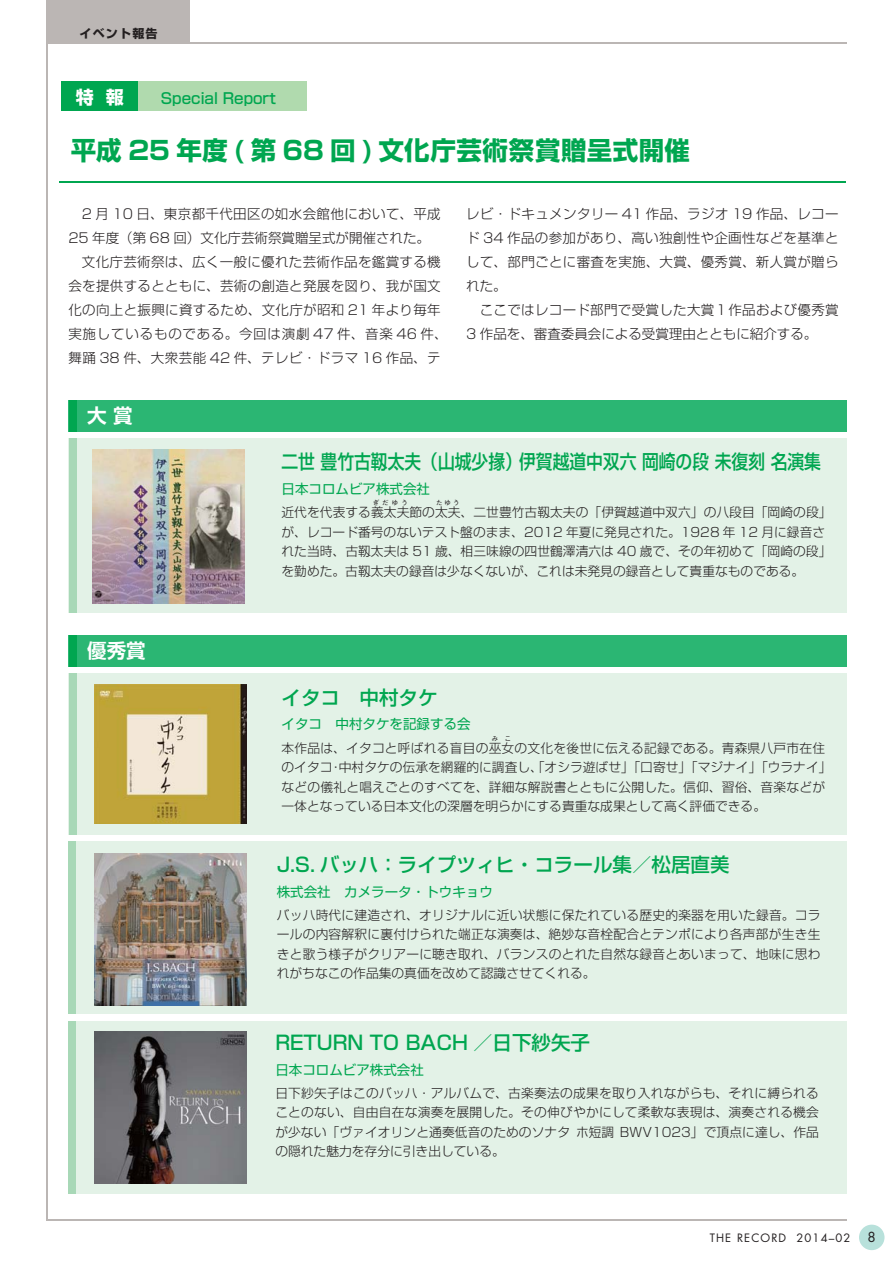
<style>
.page{position:relative;width:893px;height:1263px;background:#fff}
.page>*{position:absolute;margin:0;border:0;box-sizing:border-box;transform-origin:0 0}
.t1{font:25.5px "Shin Go Pr 6 Bold 90 pv RKSJ H";letter-spacing:.015em;color:#00a650}
.t2{font:19.5px "Shin Go Pr 6 Medium 90 pv RKSJ H";color:#00a650}
.t3{font:19.5px "Shin Go Pr 6 Medium 90 pv RKSJ H";color:#00a650;scale:.86 1}
.t4{font:19.5px "Shin Go Pr 6 De Bold 90 pv RKSJ H";color:#fff}
.t5{font:18px "Shin Go Pr 6 Bold 90 pv RKSJ H";color:#fff}
.t6{font:15px "Shin Go Pr 6 Medium 90 pv RKSJ H";color:#00a650}
.t7{font:13.5px/24px "Shin Go Pr 6 Light 90 pv RKSJ H";letter-spacing:.025em;color:#231f20;text-align:justify}
.t8{font:13.5px "Shin Go Pr 6 Regular 90 pv RKSJ H";color:#00a650}
.t9{font:13.5px "Shin Go Pr 6 Light 90 pv RKSJ H";color:#231f20}
.t10{font:13.5px "Shin Go Pr 6 Light 90 pv RKSJ H";letter-spacing:.06em;color:#231f20}
.t11{font:13.5px "Futura";color:#231f20}
.t12{font:12.75px/19.5px "Shin Go Pr 6 Light 90 pv RKSJ H";color:#231f20}
.t13{font:12px "Shin Go Pr 6 Bold 90 pv RKSJ H";letter-spacing:.1em;color:#231f20}
.t14{font:11.25px "Futura";letter-spacing:.1em;color:#231f20}
.t15{font:6.3px "Shin Go Pr 6 Light 90 pv RKSJ H";letter-spacing:.505em;color:#231f20}
</style>
<div class="page">
<div style="left:859px;top:1225px;width:25px;height:25px;background:#b8e1db;border-radius:50%"></div>
<div style="left:48px;top:0;width:142px;height:43px;background:#bbb6b4"></div>
<hr style="left:48px;top:42px;width:799px;height:1px;background:#bbb6b4">
<hr style="left:48px;top:1220px;width:799px;height:1px;background:#bbb6b4">
<hr style="left:47px;top:0;width:1px;height:1220px;background:#bbb6b4">
<div style="left:69px;top:673px;width:778px;height:161px;background:#e3f2e7"></div>
<div style="left:69px;top:438px;width:778px;height:174px;background:#e3f2e7"></div>
<div style="left:69px;top:841px;width:778px;height:173px;background:#e3f2e7"></div>
<div style="left:69px;top:1021px;width:778px;height:172px;background:#e3f2e7"></div>
<div style="left:69px;top:400px;width:778px;height:32px;background:#2bb673"></div>
<div style="left:69px;top:635px;width:778px;height:32px;background:#2bb673"></div>
<div style="left:62px;top:81px;width:245px;height:30px;background:#b0daae"></div>
<div style="left:62px;top:81px;width:76px;height:30px;background:#00a650"></div>
<hr style="left:59px;top:181px;width:787px;height:2px;background:#00a650">
<img style="left:92px;top:449px;width:152px;height:154px">
<img style="left:95px;top:685px;width:152px;height:139px">
<img style="left:95px;top:854px;width:152px;height:152px">
<img style="left:95px;top:1031px;width:152px;height:152px">
<div style="left:69px;top:400px;width:8px;height:32px;background:#00a650"></div>
<div style="left:69px;top:438px;width:8px;height:174px;background:#a8d8b7"></div>
<div style="left:69px;top:635px;width:8px;height:32px;background:#00a650"></div>
<div style="left:69px;top:673px;width:8px;height:161px;background:#a8d8b7"></div>
<div style="left:68px;top:841px;width:8px;height:173px;background:#a8d8b7"></div>
<div style="left:68px;top:1021px;width:8px;height:172px;background:#a8d8b7"></div>
<p class="t13" style="left:80px;top:29px;width:79px">イベント報告</p>
<h3 class="t5" style="left:76px;top:91px;width:49px">特 報</h3>
<p class="t6" style="left:161px;top:93px;width:117px">Special Report</p>
<h1 class="t1" style="left:71px;top:141px;width:621px">平成 25 年度 ( 第 68 回 ) 文化庁芸術祭賞贈呈式開催</h1>
<p class="t7" style="left:82px;top:204px;width:360px">2 月 10 日、東京都千代田区の如水会館他において、平成</p>
<p class="t9" style="left:68px;top:233px;width:363px">25 年度（第 68 回）文化庁芸術祭賞贈呈式が開催された。</p>
<p class="t7" style="left:82px;top:252px;width:360px">文化庁芸術祭は、広く一般に優れた芸術作品を鑑賞する機</p>
<p class="t7" style="left:68px;top:276px;width:374px">会を提供するとともに、芸術の創造と発展を図り、我が国文</p>
<p class="t7" style="left:68px;top:300px;width:374px">化の向上と振興に資するため、文化庁が昭和 21 年より毎年</p>
<p class="t10" style="left:68px;top:329px;width:381px">実施しているものである。今回は演劇 47 件、音楽 46 件、</p>
<p class="t7" style="left:68px;top:348px;width:374px">舞踊 38 件、大衆芸能 42 件、テレビ・ドラマ 16 作品、テ</p>
<h2 class="t4" style="left:87px;top:409px;width:47px">大 賞</h2>
<p class="t7" style="left:466px;top:204px;width:374px">レビ・ドキュメンタリー 41 作品、ラジオ 19 作品、レコード 34 作品の参加があり、高い独創性や企画性などを基準として、部門ごとに審査を実施、大賞、優秀賞、新人賞が贈られた。</p>
<p class="t7" style="left:466px;top:300px;width:374px;text-indent:14px">ここではレコード部門で受賞した大賞１作品および優秀賞<br>3 作品を、審査委員会による受賞理由とともに紹介する。</p>
<h2 class="t4" style="left:87px;top:644px;width:60px">優秀賞</h2>
<h2 class="t3" style="left:281px;top:455px;width:629px">二世 豊竹古靱太夫（山城少掾）伊賀越道中双六 岡崎の段 未復刻 名演集</h2>
<p class="t8" style="left:281px;top:484px;width:150px">日本コロムビア株式会社</p>
<p class="t12" style="left:281px;top:505px;width:551px">近代を代表する義太夫節の太夫、二世豊竹古靱太夫の「伊賀越道中双六」の八段目「岡崎の段」</p>
<p class="t15" style="left:373px;top:501px;width:37px">ぎだゆう</p>
<p class="t15" style="left:436px;top:501px;width:25px">たゆう</p>
<p class="t12" style="left:281px;top:524px;width:551px">が、レコード番号のないテスト盤のまま、2012 年夏に発見された。1928 年 12 月に録音された当時、古靱太夫は 51 歳、相三味線の四世鶴澤清六は 40 歳で、その年初めて「岡崎の段」を勤めた。古靱太夫の録音は少なくないが、これは未発見の録音として貴重なものである。</p>
<h2 class="t2" style="left:281px;top:690px;width:158px">イタコ　中村タケ</h2>
<p class="t8" style="left:281px;top:719px;width:191px">イタコ　中村タケを記録する会</p>
<p class="t12" style="left:281px;top:740px;width:545px">本作品は、イタコと呼ばれる盲目の巫女の文化を後世に伝える記録である。青森県八戸市在住</p>
<p class="t15" style="left:492px;top:736px;width:21px">み こ</p>
<p class="t12" style="left:281px;top:760px;width:551px">のイタコ・中村タケの伝承を網羅的に調査し、「オシラ遊ばせ」「口寄せ」「マジナイ」「ウラナイ」などの儀礼と唱えごとのすべてを、詳細な解説書とともに公開した。信仰、習俗、音楽などが一体となっている日本文化の深層を明らかにする貴重な成果として高く評価できる。</p>
<h2 class="t2" style="left:277px;top:857px;width:454px">J.S. バッハ：ライプツィヒ・コラール集／松居直美</h2>
<p class="t8" style="left:277px;top:887px;width:217px">株式会社　カメラータ・トウキョウ</p>
<p class="t12" style="left:277px;top:907px;width:545px;text-align:justify">バッハ時代に建造され、オリジナルに近い状態に保たれている歴史的楽器を用いた録音。コラールの内容解釈に裏付けられた端正な演奏は、絶妙な音栓配合とテンポにより各声部が生き生きと歌う様子がクリアーに聴き取れ、バランスのとれた自然な録音とあいまって、地味に思われがちなこの作品集の真価を改めて認識させてくれる。</p>
<h2 class="t2" style="left:275px;top:1035px;width:316px">RETURN TO BACH ／日下紗矢子</h2>
<p class="t8" style="left:275px;top:1064px;width:150px">日本コロムビア株式会社</p>
<p class="t12" style="left:275px;top:1085px;width:545px;text-align:justify">日下紗矢子はこのバッハ・アルバムで、古楽奏法の成果を取り入れながらも、それに縛られることのない、自由自在な演奏を展開した。その伸びやかにして柔軟な表現は、演奏される機会が少ない「ヴァイオリンと通奏低音のためのソナタ ホ短調 BWV1023」で頂点に達し、作品の隠れた魅力を存分に引き出している。</p>
<p class="t14" style="left:710px;top:1232px;width:142px">THE RECORD 2014–02</p>
<p class="t11" style="left:867px;top:1231px;width:10px">8</p>
</div>
